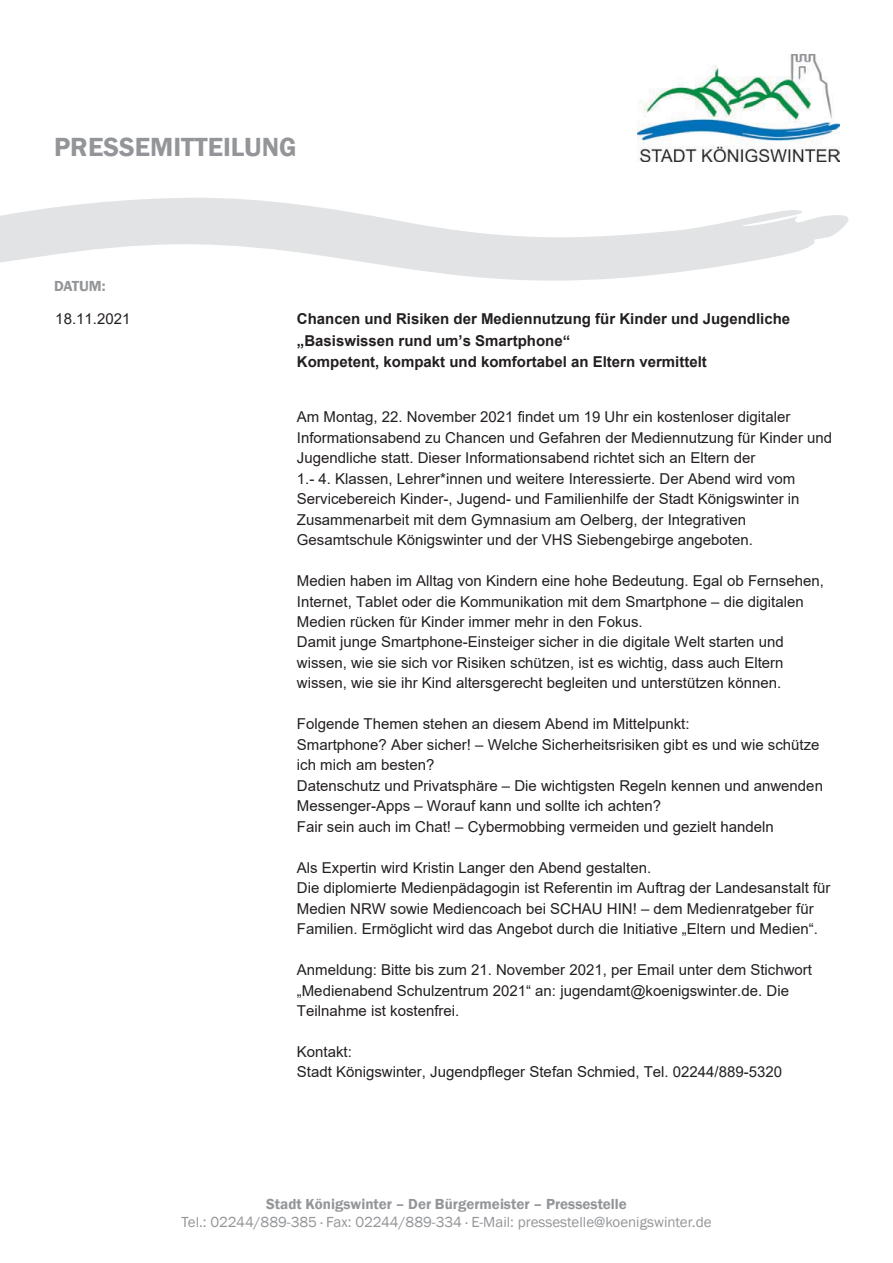
<style>
.page{position:relative;width:893px;height:1263px;background:#fff}
.page>*{position:absolute;margin:0;border:0;box-sizing:border-box;transform-origin:0 0}
.t1{font:600 27px "Franklin Gothic";color:#939598}
.t2{font:15px/20.5px "Arial";color:#231f20}
.t3{font:700 15px/21.5px "Arial";color:#231f20}
.t4{font:15px "Franklin Gothic";color:#939598}
.t5{font:600 15px "Franklin Gothic";color:#939598}
</style>
<div class="page">
<img style="left:638px;top:54px;width:201px;height:108px">
<svg style="left:0;top:198px;width:849px;height:83px;fill:#e2e3e4"></svg>
<h1 class="t1" style="left:54px;top:131px;width:244px">PRESSEMITTEILUNG</h1>
<p class="t5" style="left:54px;top:278px;width:53px">DATUM:</p>
<p class="t2" style="left:55px;top:309px;width:77px">18.11.2021</p>
<p class="t3" style="left:297px;top:308px;width:495px">Chancen und Risiken der Mediennutzung für Kinder und Jugendliche „Basiswissen rund um’s Smartphone“<br>Kompetent, kompakt und komfortabel an Eltern vermittelt</p>
<p class="t2" style="left:297px;top:407px;width:537px">Am Montag, 22. November 2021 findet um 19 Uhr ein kostenloser digitaler Informationsabend zu Chancen und Gefahren der Mediennutzung für Kinder und Jugendliche statt. Dieser Informationsabend richtet sich an Eltern der<br>1.- 4. Klassen, Lehrer*innen und weitere Interessierte. Der Abend wird vom Servicebereich Kinder-, Jugend- und Familienhilfe der Stadt Königswinter in Zusammenarbeit mit dem Gymnasium am Oelberg, der Integrativen Gesamtschule Königswinter und der VHS Siebengebirge angeboten.</p>
<p class="t2" style="left:297px;top:571px;width:528px">Medien haben im Alltag von Kindern eine hohe Bedeutung. Egal ob Fernsehen, Internet, Tablet oder die Kommunikation mit dem Smartphone – die digitalen Medien rücken für Kinder immer mehr in den Fokus.<br>Damit junge Smartphone-Einsteiger sicher in die digitale Welt starten und wissen, wie sie sich vor Risiken schützen, ist es wichtig, dass auch Eltern wissen, wie sie ihr Kind altersgerecht begleiten und unterstützen können.</p>
<p class="t2" style="left:297px;top:714px;width:528px">Folgende Themen stehen an diesem Abend im Mittelpunkt:<br>Smartphone? Aber sicher! – Welche Sicherheitsrisiken gibt es und wie schütze ich mich am besten?<br>Datenschutz und Privatsphäre – Die wichtigsten Regeln kennen und anwenden Messenger-Apps – Worauf kann und sollte ich achten?<br>Fair sein auch im Chat! – Cybermobbing vermeiden und gezielt handeln</p>
<p class="t2" style="left:297px;top:857px;width:535px">Als Expertin wird Kristin Langer den Abend gestalten.<br>Die diplomierte Medienpädagogin ist Referentin im Auftrag der Landesanstalt für Medien NRW sowie Mediencoach bei SCHAU HIN! – dem Medienratgeber für Familien. Ermöglicht wird das Angebot durch die Initiative „Eltern und Medien“.</p>
<p class="t2" style="left:297px;top:960px;width:517px">Anmeldung: Bitte bis zum 21. November 2021, per Email unter dem Stichwort „Medienabend Schulzentrum 2021“ an: jugendamt@koenigswinter.de. Die<br>Teilnahme ist kostenfrei.</p>
<p class="t2" style="left:297px;top:1041px;width:487px">Kontakt:<br>Stadt Königswinter, Jugendpfleger Stefan Schmied, Tel. 02244/889-5320</p>
<p class="t5" style="left:266px;top:1196px;width:362px">Stadt Königswinter – Der Bürgermeister – Pressestelle</p>
<p class="t4" style="left:182px;top:1214px;width:531px">Tel.: 02244/889-385 · Fax: 02244/889-334 · E-Mail: pressestelle@koenigswinter.de</p>
</div>
